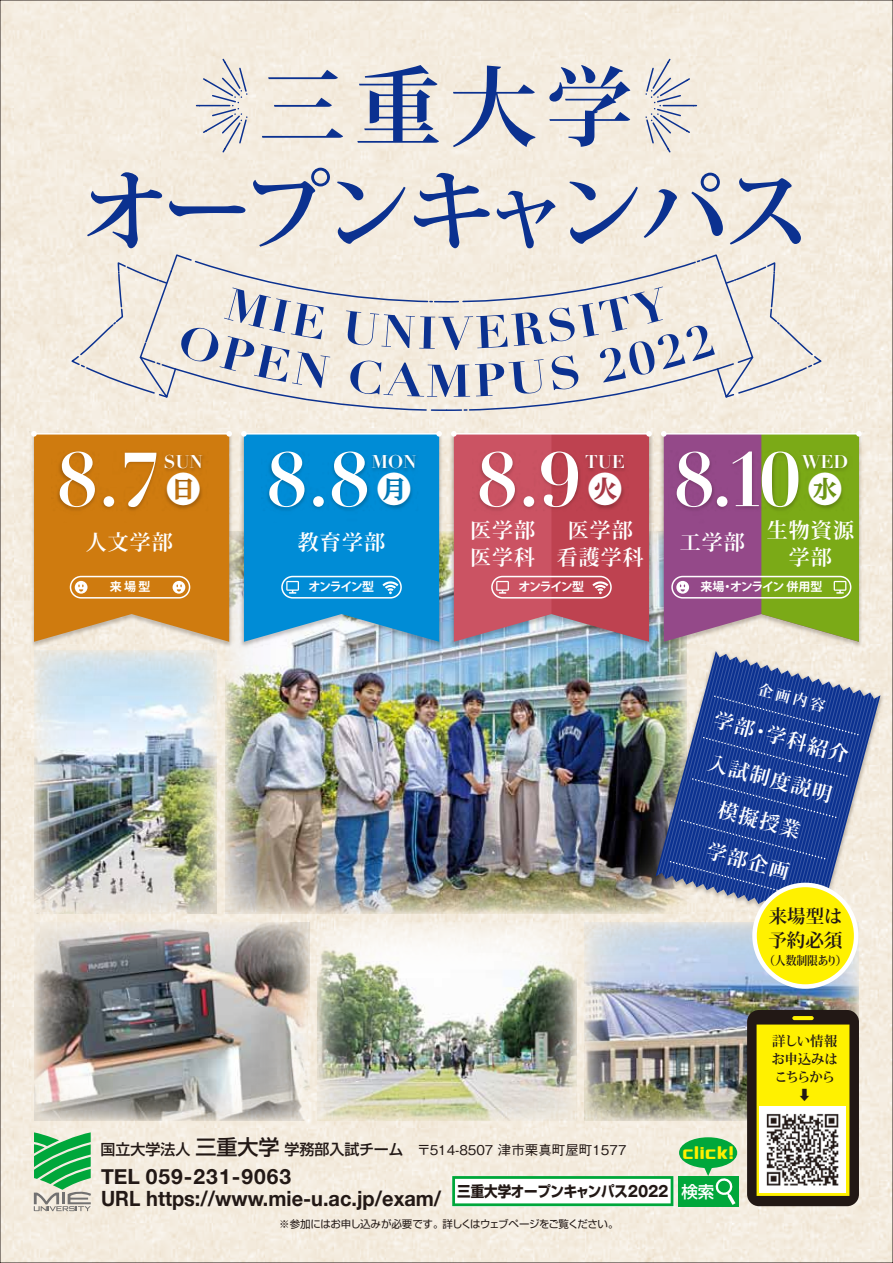
<style>
.page{position:relative;width:893px;height:1263px;background:#fff}
.page>*{position:absolute;margin:0;border:0;box-sizing:border-box;transform-origin:0 0}
.t1{font:700 87px/104.4px "Koz Min Pro";letter-spacing:-.05em;color:#0b3190;text-align:center}
.t2{font:700 75px "Didot";color:#fff}
.t3{font:800 34.5px "Koz Min Pr 6 N";color:#fff}
.t4{font:700 21px/22.5px "Helvetica Neue";color:#221815}
.t5{font:700 21px/27px "Koz Min Pro";letter-spacing:.05em;color:#fff;text-align:center}
.t6{font:700 19.95px/42.8px "Koz Min Pr 6 N";color:#fff;text-align:center}
.t7{font:700 18.6px/24.3px "Koz Min Pr 6 N";color:#221815}
.t8{font:700 18px "Didot";color:#fff}
.t9{font:15px "CP Revenge";color:#fff100}
.t10{font:700 15px "Koz Min Pr 6 N";color:#fff}
.t11{font:500 13.5px "Gothic BBB Pro";color:#221815}
.t12{font:700 13.5px/18px "Koz Min Pr 6 N";letter-spacing:-.045em;color:#221815;text-align:center}
.t13{font:700 12px "Koz Go Pro";letter-spacing:-.11em;color:#fff}
.t14{font:700 12px "Koz Min Pr 6 N";color:#221815;scale:.9 1}
.t15{font:10.5px "Shin Go Pro";letter-spacing:-.045em;color:#221815}
.s1{font-family:"Koz Min Pr 6 N";font-weight:800;font-size:34.5px}
.s2{font-family:"Shin Go Pro";font-size:15px}
.s3{font-family:"Shin Go Pro";font-size:21px}
</style>
<div class="page">
<img style="left:2px;top:2px;width:889px;height:1259px">
<img style="left:225px;top:531px;width:434px;height:382px">
<img style="left:34px;top:922px;width:275px;height:198px">
<img style="left:585px;top:922px;width:274px;height:198px">
<img style="left:317px;top:922px;width:259px;height:198px">
<img style="left:34px;top:650px;width:183px;height:264px">
<img style="left:29px;top:431px;width:206px;height:219px">
<img style="left:239px;top:431px;width:206px;height:219px">
<img style="left:449px;top:431px;width:206px;height:219px">
<img style="left:659px;top:431px;width:206px;height:218px">
<div style="left:747px;top:1010px;width:112px;height:196px;background:#221815;border-radius:12px"></div>
<div style="left:757px;top:1024px;width:92px;height:172px;background:#fff100"></div>
<svg style="left:792px;top:1016px;width:22px;height:4px"></svg>
<img style="left:760px;top:1107px;width:85px;height:85px">
<svg style="left:69px;top:253px;width:755px;height:159px"></svg>
<svg style="left:195px;top:56px;width:54px;height:99px"></svg>
<svg style="left:644px;top:56px;width:54px;height:99px"></svg>
<svg style="left:31px;top:431px;width:201px;height:211px"></svg>
<svg style="left:661px;top:431px;width:201px;height:211px"></svg>
<img style="left:650px;top:649px;width:236px;height:279px">
<svg style="left:657px;top:651px;width:222px;height:338px"></svg>
<svg style="left:241px;top:431px;width:201px;height:211px"></svg>
<svg style="left:451px;top:431px;width:201px;height:211px"></svg>
<svg style="left:34px;top:1132px;width:57px;height:79px"></svg>
<svg style="left:452px;top:1176px;width:221px;height:30px"></svg>
<div style="left:678px;top:1176px;width:61px;height:30px;background:#00a73b"></div>
<div style="left:679px;top:1137px;width:58px;height:31px;background:#00a73b;border-radius:50%"></div>
<svg style="left:700px;top:1159px;width:35px;height:46px"></svg>
<h1 class="t1" style="left:82px;top:51px;width:730px">三重大学<br>オープンキャンパス</h1>
<h2 class="t2" style="left:57px;top:432px;width:315px">8.7 <span class="s1">日</span> 8.8</h2>
<p class="t8" style="left:164px;top:450px;width:41px">SUN</p>
<p class="t8" style="left:372px;top:450px;width:46px">MON</p>
<h3 class="t3" style="left:377px;top:470px;width:36px">月</h3>
<p class="t5" style="left:86px;top:528px;width:89px">人文学部</p>
<p class="t5" style="left:298px;top:528px;width:89px">教育学部</p>
<h2 class="t2" style="left:477px;top:432px;width:326px">8.9 <span class="s1">火</span> 8.10</h2>
<p class="t8" style="left:585px;top:450px;width:41px">TUE</p>
<p class="t8" style="left:802px;top:450px;width:48px">WED</p>
<h3 class="t3" style="left:808px;top:470px;width:36px">水</h3>
<p class="t5" style="left:470px;top:516px;width:67px;text-align:left">医学部医学科</p>
<p class="t5" style="left:557px;top:516px;width:89px">医学部看護学科</p>
<p class="t5" style="left:680px;top:528px;width:67px">工学部</p>
<p class="t5" style="left:767px;top:516px;width:89px">生物資源学部</p>
<p class="t13" style="left:110px;top:579px;width:42px">来場型</p>
<p class="t13" style="left:701px;top:579px;width:123px">来場・オンライン 併用型</p>
<p class="t13" style="left:309px;top:579px;width:67px">オンライン型</p>
<p class="t13" style="left:518px;top:579px;width:67px">オンライン型</p>
<p class="t10" style="left:761px;top:681px;width:70px;rotate:15deg">企画内容</p>
<p class="t6" style="left:720px;top:699px;width:140px;rotate:15deg">学部・学科紹介入試制度説明模擬授業<br>学部企画</p>
<p class="t7" style="left:768px;top:904px;width:76px">来場型は予約必須</p>
<p class="t14" style="left:764px;top:953px;width:93px">（人数制限あり）</p>
<p class="t11" style="left:100px;top:1139px;width:528px"><span class="s2">国立大学法人</span> <span class="s3">三重大学</span> <span class="s2">学務部入試チーム</span> 〒514-8507 津市栗真町屋町1577</p>
<p class="t4" style="left:101px;top:1165px;width:615px">TEL 059-231-9063<br>URL https://www.mie-u.ac.jp/exam/ <sup>三重大学オープンキャンパス</sup><sup>2022</sup> <sup>検索</sup></p>
<p class="t9" style="left:682px;top:1145px;width:54px">click!</p>
<p class="t15" style="left:279px;top:1216px;width:341px">※参加にはお申し込みが必要です。詳しくはウェブページをご覧ください。</p>
<p class="t12" style="left:771px;top:1032px;width:68px">詳しい情報お申込みはこちらから⇩</p>
</div>
